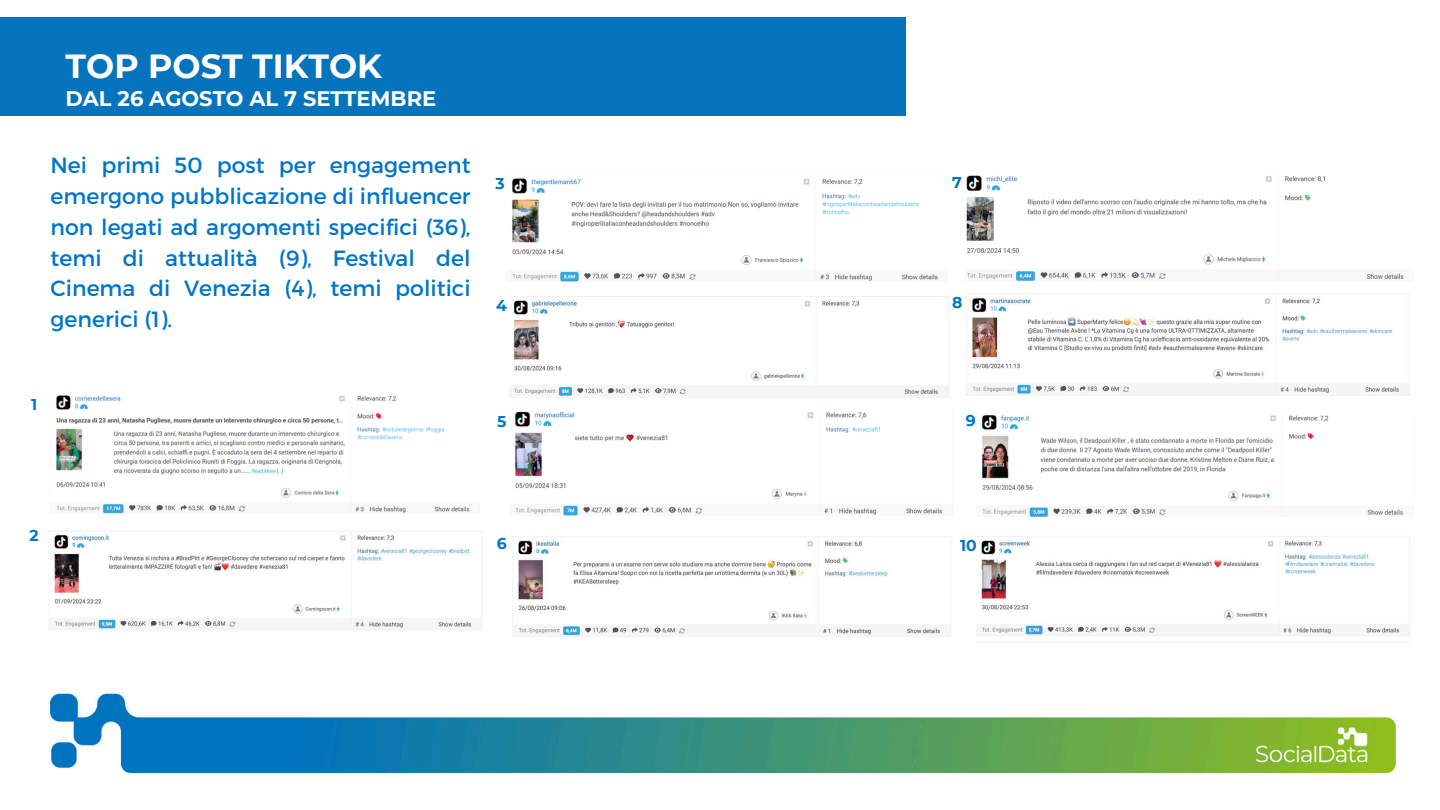
<style>
.page{position:relative;width:1440px;height:810px;background:#fff}
.page>*{position:absolute;margin:0;border:0;box-sizing:border-box;transform-origin:0 0}
.t1{font:700 33.4px "Montserrat";color:#fff}
.t2{font:22px/30.8px "Montserrat";color:#0075c8;text-align:justify}
.t3{font:700 21px "Montserrat";color:#fff}
.t4{font:700 15.6px "Montserrat";color:#0075c8}
</style>
<div class="page">
<img style="left:49px;top:17px;width:1365px;height:756px">
<div style="left:0;top:17px;width:905px;height:99px;background:#0674bd"></div>
<img style="left:51px;top:392px;width:429px;height:122px">
<img style="left:48px;top:529px;width:437px;height:106px">
<img style="left:507px;top:174px;width:441px;height:108px">
<img style="left:509px;top:293px;width:443px;height:106px">
<img style="left:509px;top:409px;width:443px;height:106px">
<img style="left:513px;top:534px;width:441px;height:108px">
<img style="left:966px;top:172px;width:448px;height:110px">
<img style="left:966px;top:293px;width:447px;height:107px">
<img style="left:977px;top:412px;width:436px;height:105px">
<img style="left:977px;top:536px;width:436px;height:108px">
<p class="t1" style="left:66px;top:46px;width:318px">TOP POST TIKTOK</p>
<p class="t3" style="left:66px;top:85px;width:372px">DAL 26 AGOSTO AL 7 SETTEMBRE</p>
<p class="t2" style="left:51px;top:149px;width:422px">Nei primi 50 post per engagement emergono pubblicazione di influencer non legati ad argomenti specifici (36), temi di attualità (9), Festival del Cinema di Venezia (4), temi politici generici (1).</p>
<p class="t4" style="left:495px;top:174px;width:11px">3</p>
<p class="t4" style="left:496px;top:296px;width:12px">4</p>
<p class="t4" style="left:31px;top:395px;width:8px">1</p>
<p class="t4" style="left:497px;top:412px;width:11px">5</p>
<p class="t4" style="left:29px;top:526px;width:11px">2</p>
<p class="t4" style="left:497px;top:534px;width:11px">6</p>
<p class="t4" style="left:952px;top:173px;width:11px">7</p>
<p class="t4" style="left:952px;top:293px;width:12px">8</p>
<p class="t4" style="left:966px;top:411px;width:11px">9</p>
<p class="t4" style="left:960px;top:536px;width:18px">10</p>
</div>
